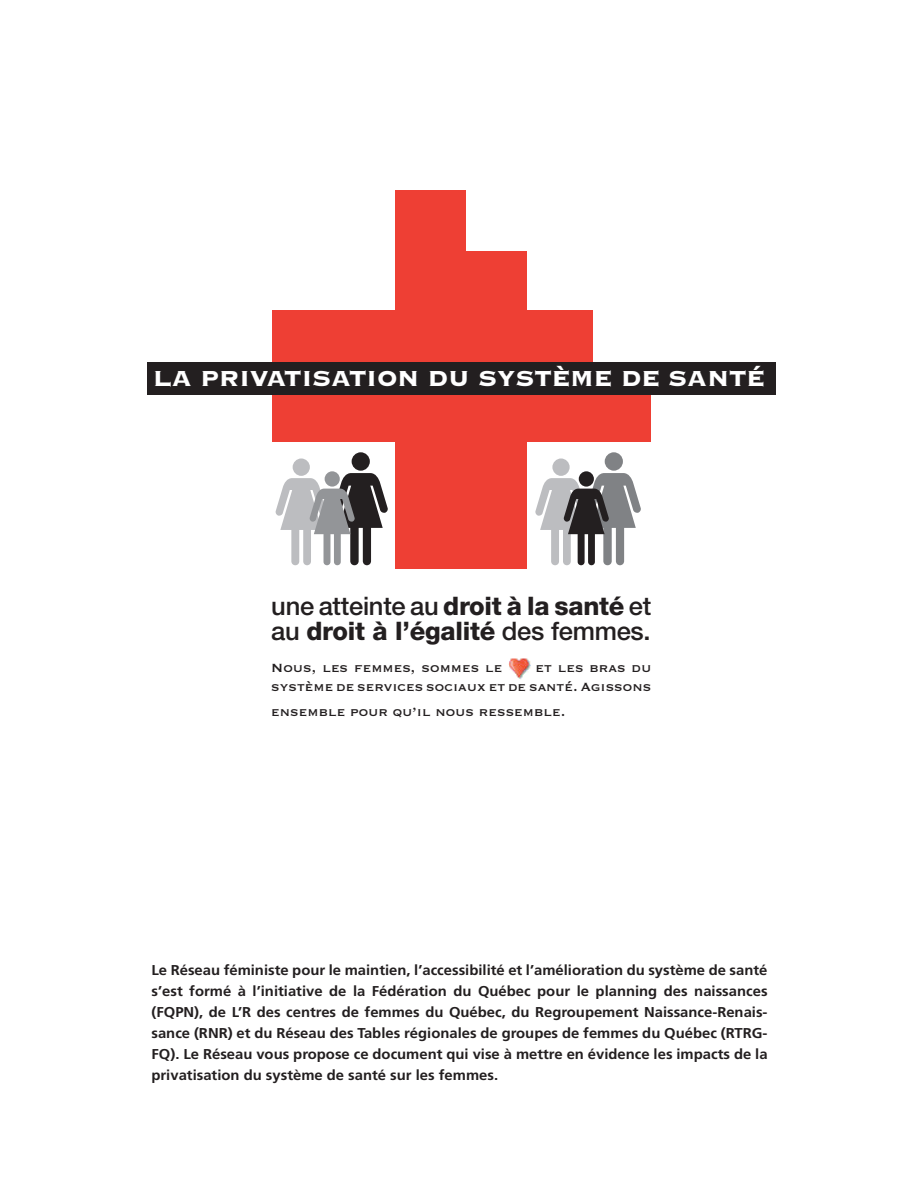
<style>
.page{position:relative;width:918px;height:1188px;background:#fff}
.page>*{position:absolute;margin:0;border:0;box-sizing:border-box;transform-origin:0 0}
.t1{font:28.5px "Copperplate Thirty Three BC";letter-spacing:-.01em;color:#fff}
.t2{font:800 25.5px/25.5px "Helvetica Neue";letter-spacing:-.01em;color:#231f20}
.t3{font:15.45px/18.6px "Copperplate Thirty One BC";color:#231f20;text-align:right}
.t4{font:700 14.25px/21px "Frutiger";color:#231f20;text-align:justify;scale:1.04 1}
.s1{font-weight:500}
</style>
<div class="page">
<div style="left:396px;top:190px;width:131px;height:378px;background:#ee3f34"></div>
<div style="left:272px;top:310px;width:379px;height:132px;background:#ee3f34"></div>
<div style="left:466px;top:181px;width:69px;height:69px;background:#fff"></div>
<div style="left:593px;top:304px;width:70px;height:70px;background:#fff"></div>
<img style="left:508px;top:658px;width:23px;height:21px">
<div style="left:147px;top:362px;width:629px;height:33px;background:#231f20"></div>
<svg style="left:275px;top:452px;width:113px;height:113px"></svg>
<svg style="left:535px;top:452px;width:106px;height:113px"></svg>
<h1 class="t1" style="left:153px;top:364px;width:614px">LA PRIVATISATION DU SYSTÈME DE SANTÉ</h1>
<h2 class="t2" style="left:271px;top:593px;width:382px"><span class="s1">une atteinte au</span> droit à la santé <span class="s1">et au</span> droit à l’égalité <span class="s1">des femmes.</span></h2>
<p class="t3" style="left:271px;top:659px;width:233px">Nous, les femmes, sommes le</p>
<p class="t3" style="left:271px;top:659px;width:382px">et les bras du<br>système de services sociaux et de santé. Agissons</p>
<p class="t3" style="left:271px;top:703px;width:296px">ensemble pour qu’il nous ressemble.</p>
<p class="t4" style="left:151px;top:959px;width:594px">Le Réseau féministe pour le maintien, l’accessibilité et l’amélioration du système de santé s’est formé à l’initiative de la Fédération du Québec pour le planning des naissances (FQPN), de L’R des centres de femmes du Québec, du Regroupement Naissance-Renais&shy;sance (RNR) et du Réseau des Tables régionales de groupes de femmes du Québec (RTRG-FQ). Le Réseau vous propose ce document qui vise à mettre en évidence les impacts de la privatisation du système de santé sur les femmes.</p>
</div>
